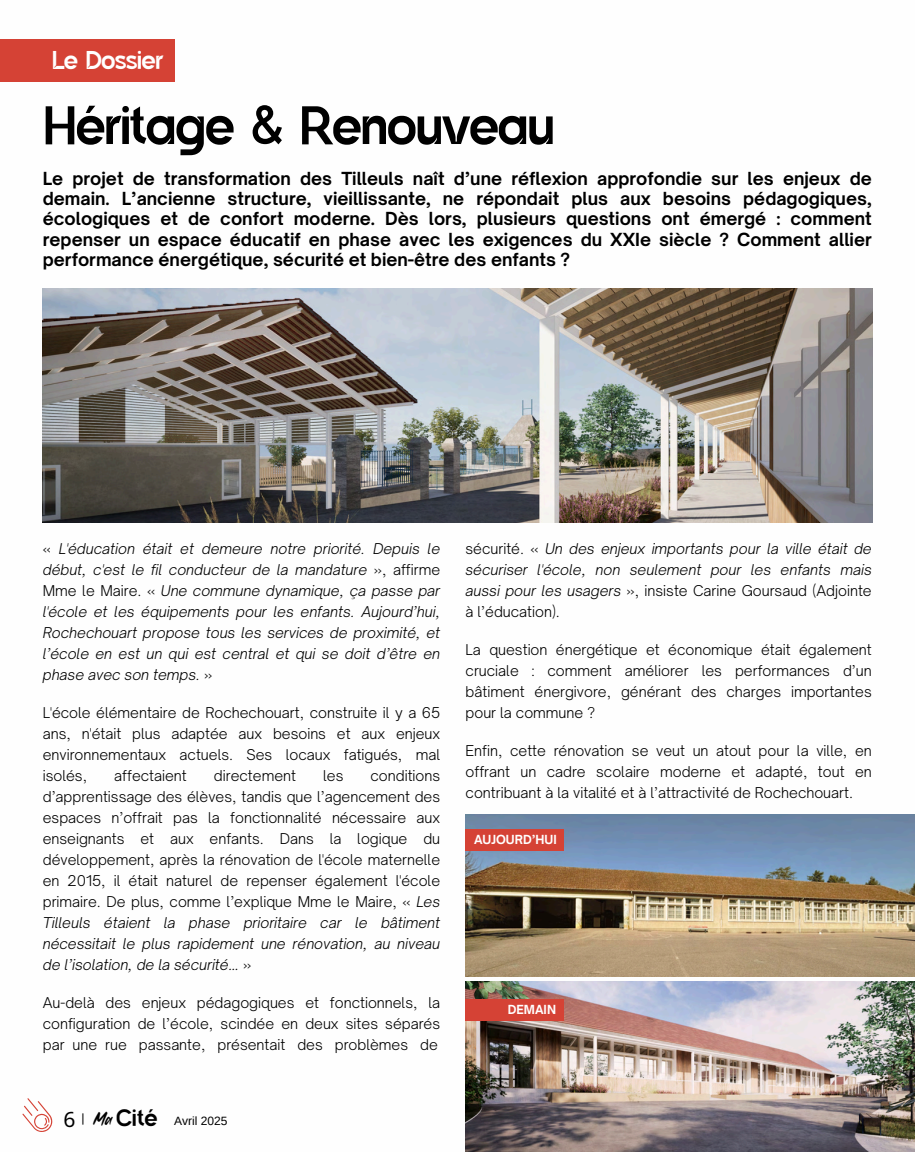
<style>
.page{position:relative;width:915px;height:1152px;background:#fff}
.page>*{position:absolute;margin:0;border:0;box-sizing:border-box;transform-origin:0 0}
.t1{font:57px "Amidone Grotesk";letter-spacing:-.03em;color:#000}
.t2{font:27px "Amidone Grotesk";letter-spacing:-.03em;color:#fff}
.t3{font:24.75px "Amidone Grotesk";color:#000}
.t4{font:21px "Noto Sans";color:#000}
.t5{font:18px "Spotlight";color:#000}
.t6{font:700 17.25px/20.2px "Open Sauce One";color:#000;text-align:justify}
.t7{font:300 14.25px/21px "Open Sauce One";color:#000;text-align:justify}
.t8{font:italic 300 14.25px/21px "Open Sauce One";color:#000;text-align:justify}
.t9{font:700 12px "Open Sauce One";color:#fff}
.t10{font:12px "Arimo";color:#000}
.s1{font-style:normal}
.s2{font-style:italic}
</style>
<div class="page">
<img style="left:43px;top:289px;width:829px;height:234px">
<div style="left:0;top:39px;width:174px;height:42px;background:#d54235"></div>
<svg style="left:22px;top:1098px;width:30px;height:34px"></svg>
<img style="left:465px;top:981px;width:450px;height:171px">
<img style="left:465px;top:815px;width:450px;height:162px">
<div style="left:465px;top:829px;width:98px;height:22px;background:#d54235"></div>
<div style="left:465px;top:999px;width:98px;height:21px;background:#d54235"></div>
<h5 class="t2" style="left:52px;top:44px;width:113px">Le Dossier</h5>
<h5 class="t1" style="left:43px;top:90px;width:514px">Héritage &amp; Renouveau</h5>
<p class="t6" style="left:43px;top:168px;width:830px">Le projet de transformation des Tilleuls naît d’une réflexion approfondie sur les enjeux de demain. L’ancienne structure, vieillissante, ne répondait plus aux besoins pédagogiques, écologiques et de confort moderne. Dès lors, plusieurs questions ont émergé : comment repenser un espace éducatif en phase avec les exigences du XXIe siècle ? Comment allier performance énergétique, sécurité et bien-être des enfants ?</p>
<h1 class="t8" style="left:43px;top:538px;width:399px"><span class="s1">«</span> L'éducation était et demeure notre priorité. Depuis le début, c'est le fil conducteur de la mandature <span class="s1">», affirme Mme le Maire. «</span> Une commune dynamique, ça passe par l'école et les équipements pour les enfants. Aujourd’hui, Rochechouart propose tous les services de proximité, et l’école en est un qui est central et qui se doit d’être en phase avec son temps. <span class="s1">»</span></h1>
<h3 class="t7" style="left:43px;top:702px;width:399px">L'école élémentaire de Rochechouart, construite il y a 65 ans, n'était plus adaptée aux besoins et aux enjeux environnementaux actuels. Ses locaux fatigués, mal isolés,</h3>
<h3 class="t7" style="left:43px;top:765px;width:399px;text-indent:328px">conditions d’apprentissage des élèves, tandis que l’agencement des espaces n’offrait pas la fonctionnalité nécessaire aux enseignants et aux enfants. Dans la logique du développement, après la rénovation de l'école maternelle en 2015, il était naturel de repenser également l'école primaire. De plus, comme l’explique Mme le Maire, « <span class="s2">Les Tilleuls étaient la phase prioritaire car le bâtiment nécessitait le plus rapidement une rénovation, au niveau de l’isolation, de la sécurité…</span> »</h3>
<p class="t7" style="left:43px;top:992px;width:399px">Au-delà des enjeux pédagogiques et fonctionnels, la configuration de l’école, scindée en deux sites séparés par une rue passante, présentait des problèmes de</p>
<h3 class="t7" style="left:114px;top:765px;width:74px">affectaient</h3>
<h3 class="t7" style="left:214px;top:765px;width:84px">directement</h3>
<h3 class="t7" style="left:323px;top:765px;width:22px">les</h3>
<h5 class="t4" style="left:64px;top:1105px;width:14px">6</h5>
<h5 class="t10" style="left:82px;top:1111px;width:5px">|</h5>
<h2 class="t5" style="left:93px;top:1110px;width:20px">Ma</h2>
<h4 class="t3" style="left:116px;top:1103px;width:43px">Cité</h4>
<p class="t10" style="left:174px;top:1115px;width:55px">Avril 2025</p>
<h5 class="t8" style="left:465px;top:538px;width:408px"><span class="s1">sécurité. «</span> Un des enjeux importants pour la ville était de sécuriser l'école, non seulement pour les enfants mais aussi pour les usagers <span class="s1">», insiste Carine Goursaud (Adjointe à l’éducation).</span></h5>
<p class="t7" style="left:465px;top:639px;width:408px">La question énergétique et économique était également cruciale : comment améliorer les performances d’un bâtiment énergivore, générant des charges importantes pour la commune ?</p>
<p class="t7" style="left:465px;top:740px;width:408px">Enfin, cette rénovation se veut un atout pour la ville, en offrant un cadre scolaire moderne et adapté, tout en contribuant à la vitalité et à l’attractivité de Rochechouart.</p>
<h5 class="t9" style="left:474px;top:832px;width:84px">AUJOURD’HUI</h5>
<p class="t9" style="left:508px;top:1002px;width:50px">DEMAIN</p>
</div>
